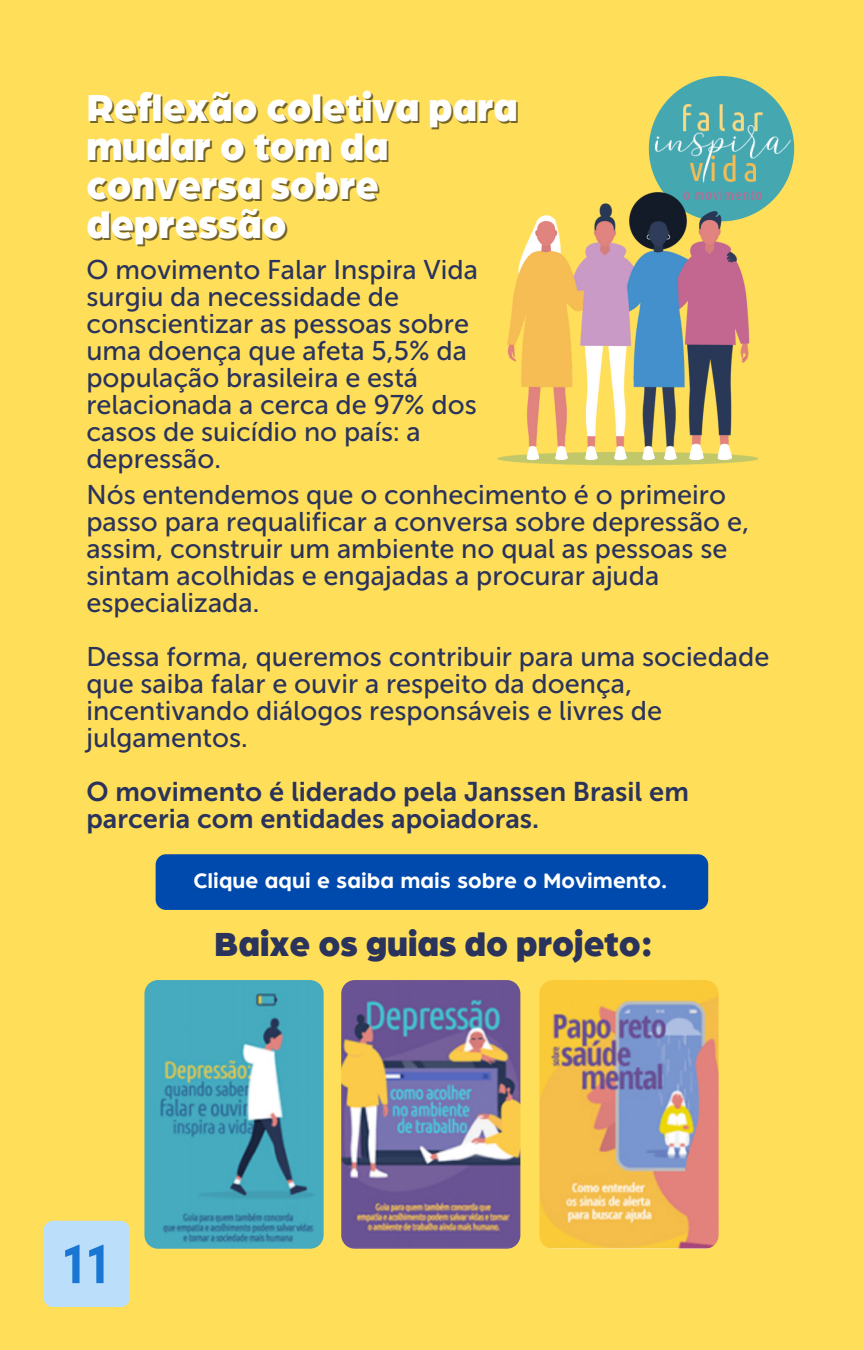
<style>
.page{position:relative;width:864px;height:1350px;background:#ffde59}
.page>*{position:absolute;margin:0;border:0;box-sizing:border-box;transform-origin:0 0}
.t1{font:900 40.5px/38.7px "Arboria";color:#fff}
.t2{font:900 36px "Arboria";color:#29335c}
.t3{font:27px/27px "Museo Sans Cyrl 500";color:#29335c}
.t4{font:27px/27px "Museo Sans Cyrl 700";color:#29335c}
.t5{font:700 22.5px "Arboria";color:#fff}
</style>
<div class="page">
<div style="left:156px;top:854px;width:552px;height:56px;background:#004aad;border-radius:10px"></div>
<img style="left:144px;top:980px;width:180px;height:269px;border-radius:14px">
<img style="left:341px;top:980px;width:179px;height:269px;border-radius:14px">
<img style="left:539px;top:980px;width:180px;height:269px;border-radius:14px">
<div style="left:44px;top:1221px;width:86px;height:86px;background:#bbdefb;border-radius:10px"></div>
<svg style="left:65px;top:1245px;width:39px;height:38px"></svg>
<svg style="left:649px;top:76px;width:145px;height:97px"></svg>
<img style="left:656px;top:105px;width:134px;height:86px">
<img style="left:497px;top:162px;width:284px;height:304px">
<p class="t1" style="left:86px;top:90px;width:433px">Reflexão coletiva para mudar o tom da conversa sobre depressão</p>
<p class="t3" style="left:86px;top:257px;width:393px">O movimento Falar Inspira Vida surgiu da necessidade de conscientizar as pessoas sobre uma doença que afeta 5,5% da população brasileira e está relacionada a cerca de 97% dos casos de suicídio no país: a depressão.</p>
<p class="t3" style="left:86px;top:481px;width:665px">Nós entendemos que o conhecimento é o primeiro passo para requalificar a conversa sobre depressão e, assim, construir um ambiente no qual as pessoas se sintam acolhidas e engajadas a procurar ajuda especializada.</p>
<p class="t3" style="left:86px;top:643px;width:685px">Dessa forma, queremos contribuir para uma sociedade que saiba falar e ouvir a respeito da doença, incentivando diálogos responsáveis e livres de julgamentos.</p>
<p class="t4" style="left:86px;top:778px;width:604px">O movimento é liderado pela Janssen Brasil em parceria com entidades apoiadoras.</p>
<p class="t5" style="left:193px;top:870px;width:475px">Clique aqui e saiba mais sobre o Movimento.</p>
<p class="t2" style="left:214px;top:928px;width:440px">Baixe os guias do projeto:</p>
</div>
